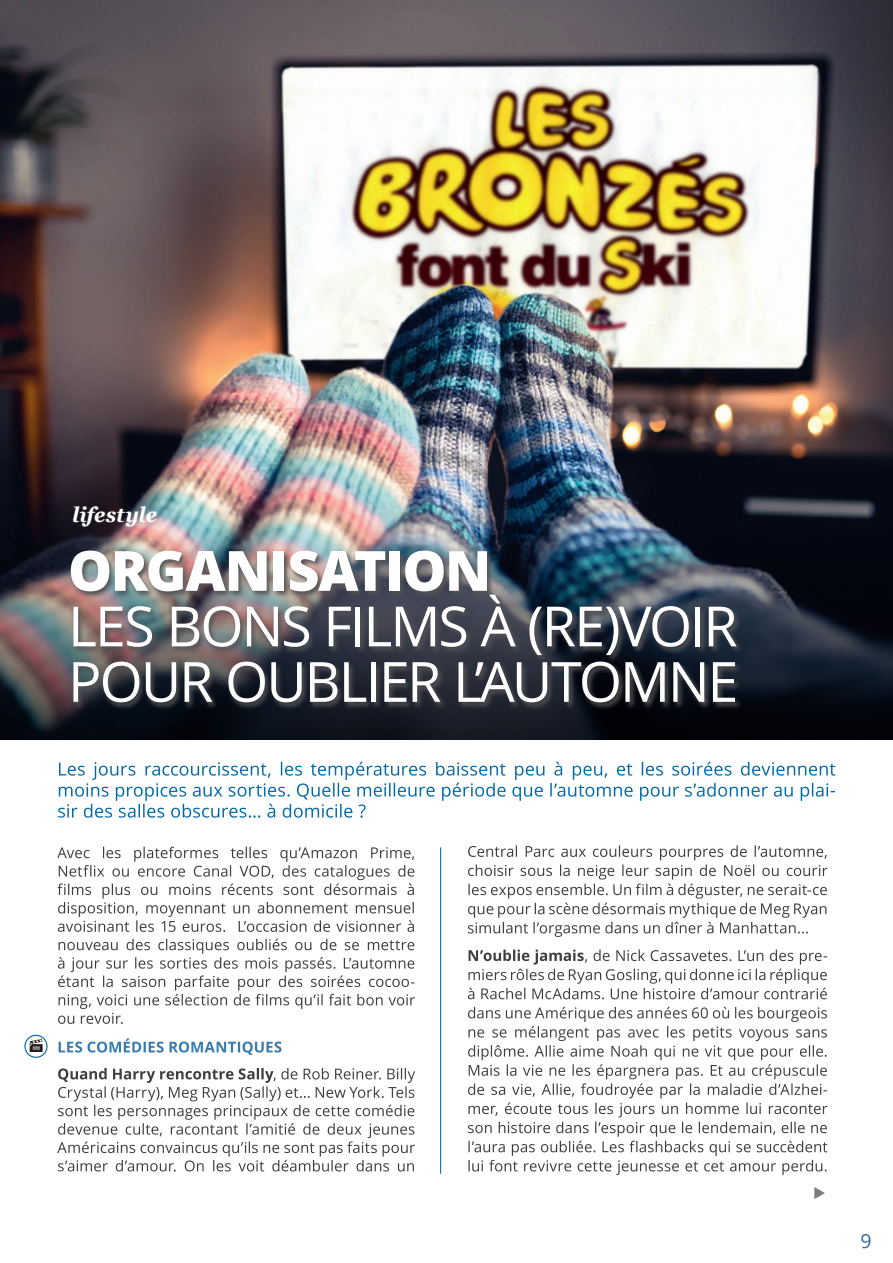
<style>
.page{position:relative;width:893px;height:1263px;background:#fff}
.page>*{position:absolute;margin:0;border:0;box-sizing:border-box;transform-origin:0 0}
.t1{font:55.5px/55.5px "Open Sans";letter-spacing:-.035em;color:#fff}
.t2{font:800 55.5px "Open Sans";letter-spacing:-.03em;color:#fff}
.t3{font:italic 700 21px "Georgia";letter-spacing:-.005em;color:#fff}
.t4{font:19.5px "Open Sans";color:#2d6d9c}
</style>
<div class="page">
<img style="left:0;top:0;width:893px;height:530px">
<svg style="left:58px;top:762px;width:777px;height:56px"></svg>
<svg style="left:814px;top:1187px;width:11px;height:12px"></svg>
<hr style="left:440px;top:847px;width:1px;height:327px;background:#0069a7">
<svg style="left:57px;top:1068px;width:358px;height:103px"></svg>
<svg style="left:59px;top:1038px;width:222px;height:17px"></svg>
<svg style="left:58px;top:939px;width:357px;height:85px"></svg>
<svg style="left:57px;top:847px;width:357px;height:85px"></svg>
<svg style="left:468px;top:1007px;width:359px;height:168px"></svg>
<svg style="left:468px;top:949px;width:359px;height:50px"></svg>
<svg style="left:468px;top:845px;width:359px;height:92px"></svg>
<img style="left:0;top:530px;width:893px;height:210px">
<img style="left:69px;top:549px;width:675px;height:161px">
<div style="left:24px;top:1035px;width:24px;height:23px;border:1px solid #0069a7;border-radius:50%"></div>
<svg style="left:29px;top:1039px;width:14px;height:13px"></svg>
<p class="t3" style="left:72px;top:499px;width:86px">lifestyle</p>
<p class="t2" style="left:68px;top:528px;width:425px">ORGANISATION</p>
<p class="t1" style="left:68px;top:597px;width:672px">LES BONS FILMS À (RE)VOIR<br>POUR OUBLIER L’AUTOMNE</p>
<p class="t4" style="left:861px;top:1228px;width:13px">9</p>
</div>
